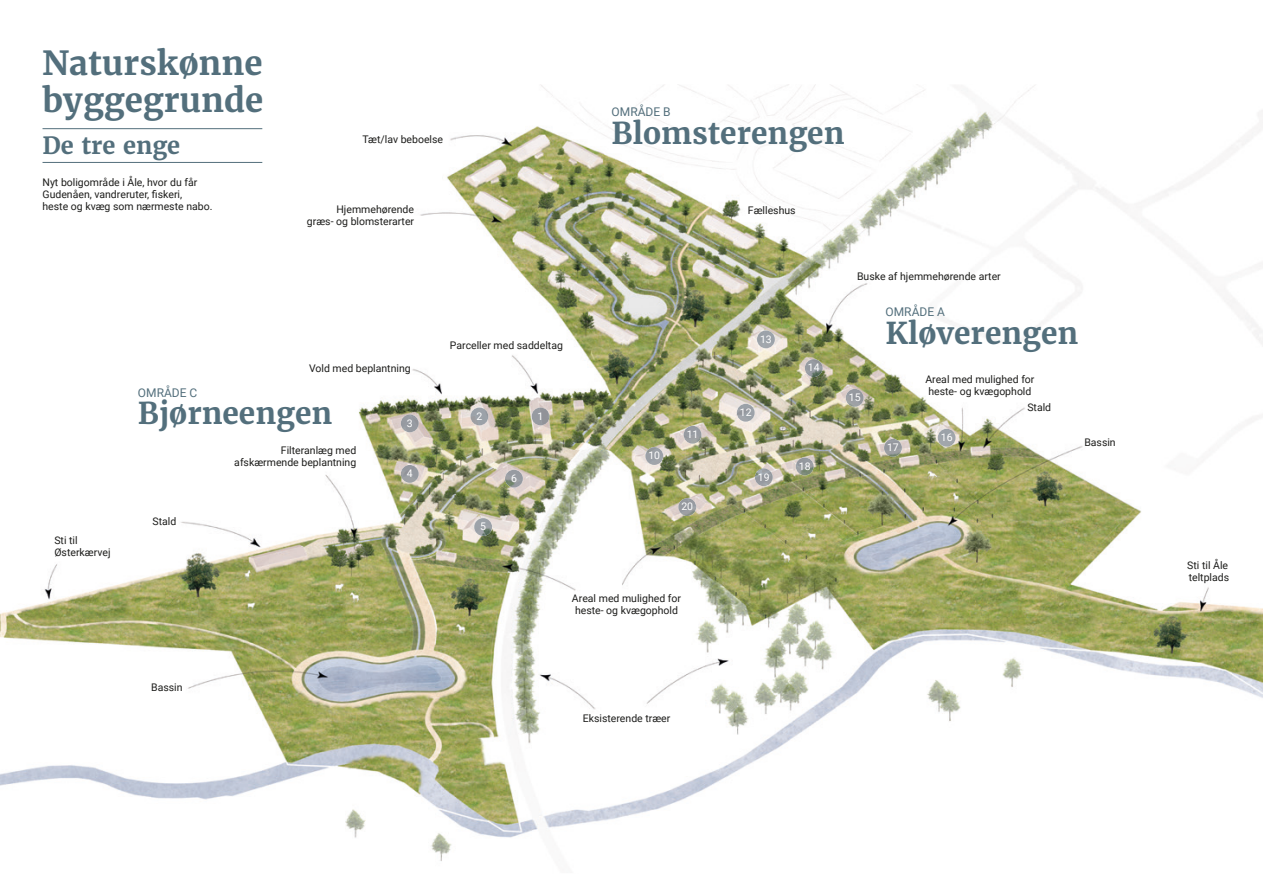
<style>
.page{position:relative;width:1263px;height:893px;background:#fff}
.page>*{position:absolute;margin:0;border:0;box-sizing:border-box;transform-origin:0 0}
.t1{font:700 33.15px/36.5px "Merriweather";color:#536f7c}
.t2{font:700 30px "Merriweather";color:#536f7c}
.t3{font:700 23.7px "Merriweather";color:#536f7c}
.t4{font:12px "Roboto";color:#536f7c}
.t5{font:10.5px/12px "Roboto";color:#1d1d1b}
.t6{font:10.5px "Roboto";color:#fff}
</style>
<div class="page">
<img style="left:0;top:84px;width:1263px;height:777px">
<img style="left:532px;top:408px;width:17px;height:17px;border-radius:9px">
<img style="left:757px;top:330px;width:18px;height:18px;border-radius:9px">
<img style="left:805px;top:359px;width:18px;height:18px;border-radius:9px">
<img style="left:846px;top:389px;width:18px;height:18px;border-radius:9px">
<img style="left:737px;top:404px;width:18px;height:18px;border-radius:9px">
<img style="left:684px;top:426px;width:17px;height:18px;border-radius:9px">
<img style="left:645px;top:447px;width:18px;height:18px;border-radius:9px">
<img style="left:678px;top:498px;width:18px;height:18px;border-radius:9px">
<img style="left:755px;top:468px;width:18px;height:18px;border-radius:9px">
<img style="left:796px;top:457px;width:18px;height:18px;border-radius:9px">
<img style="left:884px;top:439px;width:18px;height:18px;border-radius:9px">
<img style="left:938px;top:429px;width:17px;height:18px;border-radius:9px">
<img style="left:470px;top:408px;width:18px;height:17px;border-radius:9px">
<img style="left:401px;top:414px;width:18px;height:18px;border-radius:9px">
<img style="left:401px;top:465px;width:18px;height:18px;border-radius:9px">
<img style="left:505px;top:470px;width:18px;height:18px;border-radius:9px">
<img style="left:474px;top:518px;width:18px;height:18px;border-radius:9px">
<hr style="left:43px;top:128px;width:219px;height:1px;background:#536f7c">
<hr style="left:43px;top:162px;width:219px;height:1px;background:#536f7c">
<h1 class="t1" style="left:43px;top:45px;width:222px">Naturskønne byggegrunde</h1>
<h3 class="t3" style="left:43px;top:130px;width:139px">De tre enge</h3>
<p class="t5" style="left:43px;top:176px;width:171px">Nyt boligområde i Åle, hvor du får<br>Gudenåen, vandreruter, fiskeri,<br>heste og kvæg som nærmeste nabo.</p>
<p class="t5" style="left:363px;top:132px;width:82px">Tæt/lav beboelse</p>
<p class="t5" style="left:307px;top:203px;width:109px;text-align:right">Hjemmehørende<br>græs- og blomsterarter</p>
<p class="t4" style="left:612px;top:104px;width:61px">OMRÅDE B</p>
<h2 class="t2" style="left:612px;top:114px;width:234px">Blomsterengen</h2>
<p class="t5" style="left:748px;top:204px;width:49px">Fælleshus</p>
<p class="t5" style="left:54px;top:534px;width:58px">Sti til<br>Østerkærvej</p>
<p class="t4" style="left:138px;top:384px;width:61px">OMRÅDE C</p>
<p class="t5" style="left:309px;top:362px;width:103px">Vold med beplantning</p>
<h2 class="t2" style="left:138px;top:394px;width:196px">Bjørneengen</h2>
<p class="t5" style="left:153px;top:515px;width:25px">Stald</p>
<p class="t5" style="left:234px;top:444px;width:124px;text-align:right">Filteranlæg med afskærmende beplantning</p>
<p class="t6" style="left:407px;top:416px;width:7px">3</p>
<p class="t6" style="left:407px;top:466px;width:7px">4</p>
<p class="t5" style="left:450px;top:339px;width:115px">Parceller med saddeltag</p>
<p class="t6" style="left:476px;top:409px;width:7px">2</p>
<p class="t6" style="left:480px;top:519px;width:7px">5</p>
<p class="t6" style="left:511px;top:471px;width:7px">6</p>
<p class="t6" style="left:538px;top:409px;width:7px">1</p>
<p class="t6" style="left:648px;top:448px;width:13px">10</p>
<p class="t6" style="left:687px;top:427px;width:13px">11</p>
<p class="t6" style="left:681px;top:499px;width:13px">20</p>
<p class="t5" style="left:572px;top:592px;width:111px">Areal med mulighed for heste- og kvægophold</p>
<p class="t6" style="left:760px;top:332px;width:13px">13</p>
<p class="t6" style="left:740px;top:405px;width:13px">12</p>
<p class="t6" style="left:758px;top:470px;width:13px">19</p>
<p class="t6" style="left:808px;top:360px;width:13px">14</p>
<p class="t6" style="left:799px;top:459px;width:13px">18</p>
<p class="t5" style="left:857px;top:269px;width:145px">Buske af hjemmehørende arter</p>
<p class="t4" style="left:885px;top:304px;width:61px">OMRÅDE A</p>
<p class="t6" style="left:849px;top:390px;width:13px">15</p>
<h2 class="t2" style="left:885px;top:313px;width:194px">Kløverengen</h2>
<p class="t5" style="left:925px;top:373px;width:111px">Areal med mulighed for heste- og kvægophold</p>
<p class="t6" style="left:887px;top:440px;width:13px">17</p>
<p class="t6" style="left:941px;top:430px;width:13px">16</p>
<p class="t5" style="left:1027px;top:401px;width:25px">Stald</p>
<p class="t5" style="left:1084px;top:436px;width:33px">Bassin</p>
<p class="t5" style="left:151px;top:681px;width:33px">Bassin</p>
<p class="t5" style="left:583px;top:712px;width:89px">Eksisterende træer</p>
<p class="t5" style="left:1187px;top:559px;width:43px">Sti til Åle teltplads</p>
</div>
